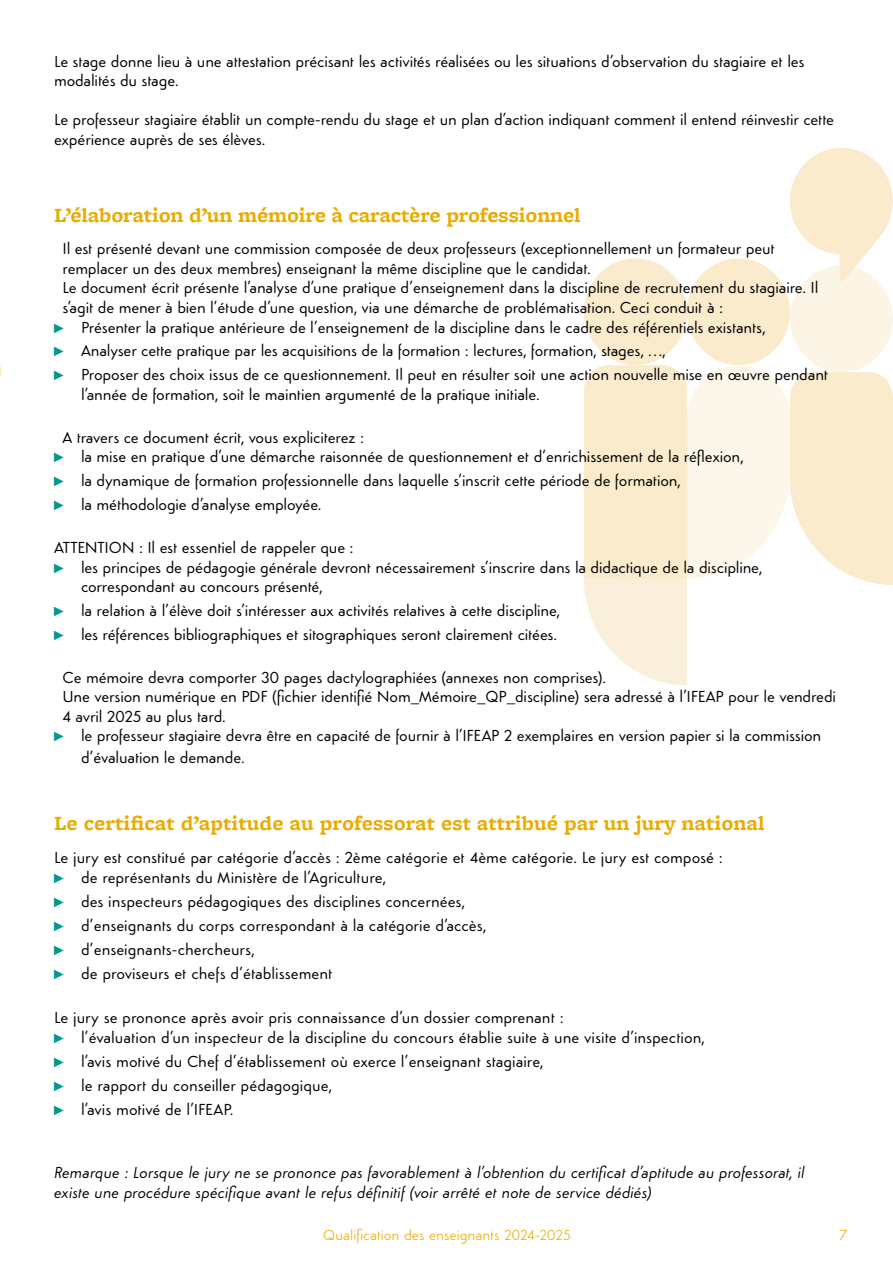
<style>
.page{position:relative;width:893px;height:1263px;background:#fff}
.page>*{position:absolute;margin:0;border:0;box-sizing:border-box;transform-origin:0 0}
.t1{font:700 21px "Freight Micro Pro";color:#e9ab04}
.t2{font:16.5px/24px "Simplo Soft";letter-spacing:-.01em;color:#000}
.t3{font:italic 16.5px/19.8px "Simplo Soft";color:#000}
.t4{font:300 15px "Simplo Soft";letter-spacing:-.005em;color:#e9ab04}
.s1{font-family:"Arial Narrow";font-size:13.5px;color:#00998c}
</style>
<div class="page">
<svg style="left:584px;top:148px;width:309px;height:537px"></svg>
<p class="t2" style="left:54px;top:51px;width:752px;line-height:19.5px">Le stage donne lieu à une attestation précisant les activités réalisées ou les situations d’observation du stagiaire et les modalités du stage.</p>
<p class="t2" style="left:54px;top:110px;width:782px;line-height:19.5px">Le professeur stagiaire établit un compte-rendu du stage et un plan d’action indiquant comment il entend réinvestir cette expérience auprès de ses élèves.</p>
<p class="t1" style="left:54px;top:200px;width:528px">L’élaboration d’un mémoire à caractère professionnel</p>
<p class="t2" style="left:63px;top:237px;width:714px">Il est présenté devant une commission composée de deux professeurs (exceptionnellement un formateur peut</p>
<p class="t2" style="left:63px;top:256px;width:530px">remplacer un des deux membres) enseignant la même discipline que le candidat.</p>
<p class="t2" style="left:63px;top:276px;width:757px">Le document écrit présente l’analyse d’une pratique d’enseignement dans la discipline de recrutement du stagiaire. Il</p>
<p class="t2" style="left:63px;top:295px;width:662px">s’agit de mener à bien l’étude d’une question, via une démarche de problématisation. Ceci conduit à :</p>
<p class="t2" style="left:54px;top:315px;width:713px"><span class="s1">►</span> Présenter la pratique antérieure de l’enseignement de la discipline dans le cadre des référentiels existants,</p>
<p class="t2" style="left:54px;top:339px;width:776px"><span class="s1">►</span> Analyser cette pratique par les acquisitions de la formation : lectures, formation, stages, …,<br><span class="s1">►</span> Proposer des choix issus de ce questionnement. Il peut en résulter soit une action nouvelle mise en œuvre pendant</p>
<p class="t2" style="left:81px;top:382px;width:460px">l’année de formation, soit le maintien argumenté de la pratique initiale.</p>
<p class="t2" style="left:54px;top:427px;width:691px;line-height:19.5px;text-indent:9px">A travers ce document écrit, vous expliciterez :<br><span class="s1">►</span> la mise en pratique d’une démarche raisonnée de questionnement et d’enrichissement de la réflexion,</p>
<p class="t2" style="left:54px;top:469px;width:628px"><span class="s1">►</span> la dynamique de formation professionnelle dans laquelle s’inscrit cette période de formation, <span class="s1">►</span> la méthodologie d’analyse employée.</p>
<p class="t2" style="left:54px;top:535px;width:301px">ATTENTION : Il est essentiel de rappeler que :</p>
<p class="t2" style="left:54px;top:555px;width:710px"><span class="s1">►</span> les principes de pédagogie générale devront nécessairement s’inscrire dans la didactique de la discipline,</p>
<p class="t2" style="left:81px;top:574px;width:243px">correspondant au concours présenté,</p>
<p class="t2" style="left:54px;top:598px;width:508px"><span class="s1">►</span> la relation à l’élève doit s’intéresser aux activités relatives à cette discipline, <span class="s1">►</span> les références bibliographiques et sitographiques seront clairement citées.</p>
<p class="t2" style="left:63px;top:665px;width:545px">Ce mémoire devra comporter 30 pages dactylographiées (annexes non comprises).</p>
<p class="t2" style="left:63px;top:685px;width:775px">Une version numérique en PDF (fichier identifié Nom_Mémoire_QP_discipline) sera adressé à l’IFEAP pour le vendredi</p>
<p class="t2" style="left:63px;top:704px;width:165px">4 avril 2025 au plus tard.</p>
<p class="t2" style="left:54px;top:724px;width:769px"><span class="s1">►</span> le professeur stagiaire devra être en capacité de fournir à l’IFEAP 2 exemplaires en version papier si la commission</p>
<p class="t2" style="left:81px;top:745px;width:165px">d’évaluation le demande.</p>
<p class="t1" style="left:54px;top:809px;width:712px">Le certificat d’aptitude au professorat est attribué par un jury national</p>
<p class="t2" style="left:54px;top:847px;width:670px;line-height:19.8px">Le jury est constitué par catégorie d’accès : 2ème catégorie et 4ème catégorie. Le jury est composé : <span class="s1">►</span> de représentants du Ministère de l’Agriculture,</p>
<p class="t2" style="left:54px;top:889px;width:434px"><span class="s1">►</span> des inspecteurs pédagogiques des disciplines concernées,<br><span class="s1">►</span> d’enseignants du corps correspondant à la catégorie d’accès, <span class="s1">►</span> d’enseignants-chercheurs,<br><span class="s1">►</span> de proviseurs et chefs d’établissement</p>
<p class="t2" style="left:54px;top:1007px;width:652px;line-height:19.8px">Le jury se prononce après avoir pris connaissance d’un dossier comprenant :<br><span class="s1">►</span> l’évaluation d’un inspecteur de la discipline du concours établie suite à une visite d’inspection,</p>
<p class="t2" style="left:54px;top:1049px;width:491px"><span class="s1">►</span> l’avis motivé du Chef d’établissement où exerce l’enseignant stagiaire, <span class="s1">►</span> le rapport du conseiller pédagogique,<br><span class="s1">►</span> l’avis motivé de l’IFEAP.</p>
<p class="t3" style="left:54px;top:1163px;width:752px">Remarque : Lorsque le jury ne se prononce pas favorablement à l’obtention du certificat d’aptitude au professorat, il existe une procédure spécifique avant le refus définitif (voir arrêté et note de service dédiés)</p>
<p class="t4" style="left:323px;top:1227px;width:249px">Qualification des enseignants 2024-2025</p>
<p class="t4" style="left:839px;top:1227px;width:10px">7</p>
</div>
